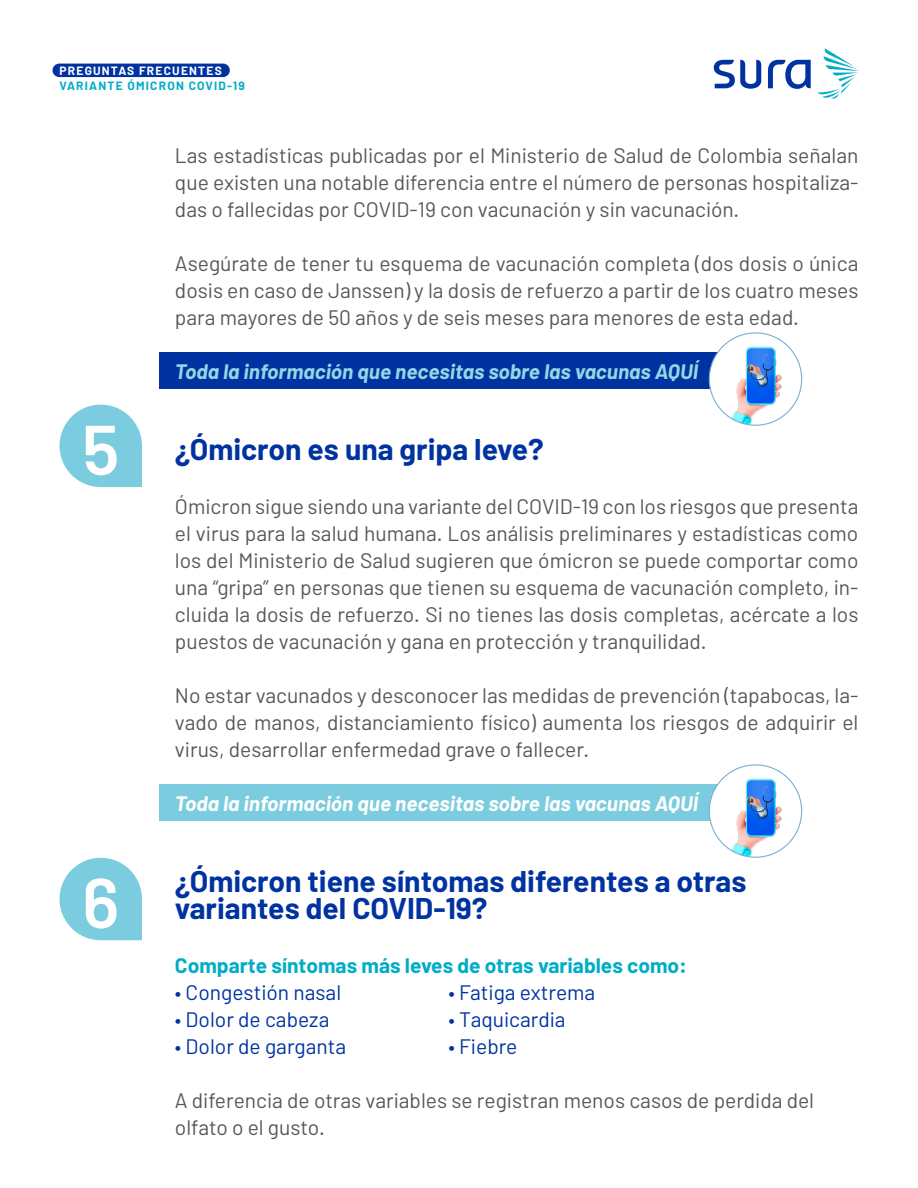
<style>
.page{position:relative;width:918px;height:1188px;background:#fff}
.page>*{position:absolute;margin:0;border:0;box-sizing:border-box;transform-origin:0 0}
.t1{font:600 70.2px "Barlow";color:#fff}
.Contenido{font:700 30px/27px "Barlow";color:#0033a1}
.Contenido-2{font:21px/27px "Barlow";color:#57585a;text-align:justify}
.Contenido-3{font:21px "Barlow";color:#0033a1}
.Contenido-4{font:italic 700 21px "Barlow";color:#95d6e4}
.Contenido-5{font:italic 700 21px "Barlow";color:#fff}
.Contenido-6{font:700 21px "Barlow";color:#00adc7}
.t2{font:700 12px "Barlow";letter-spacing:.1em;color:#00adc7}
.t3{font:700 12px "Barlow";letter-spacing:.1em;color:#fff}
</style>
<div class="page">
<div style="left:53px;top:64px;width:177px;height:13px;background:#0033a1;border-radius:7px"></div>
<svg style="left:818px;top:48px;width:40px;height:51px"></svg>
<svg style="left:714px;top:60px;width:47px;height:29px"></svg>
<svg style="left:768px;top:60px;width:43px;height:29px"></svg>
<div style="left:159px;top:352px;width:602px;height:36px;background:#0033a1"></div>
<div style="left:159px;top:784px;width:602px;height:36px;background:#7accde"></div>
<svg style="left:60px;top:405px;width:82px;height:82px;background:#8ed3e3"></svg>
<svg style="left:60px;top:858px;width:82px;height:82px;background:#8ed3e3"></svg>
<svg style="left:709px;top:333px;width:93px;height:92px"></svg>
<img style="left:716px;top:340px;width:79px;height:85px">
<svg style="left:709px;top:765px;width:93px;height:92px"></svg>
<img style="left:716px;top:772px;width:79px;height:85px">
<p class="t3" style="left:60px;top:63px;width:164px">PREGUNTAS FRECUENTES</p>
<p class="t2" style="left:60px;top:78px;width:187px">VARIANTE ÓMICRON COVID-19</p>
<p class="t1" style="left:82px;top:398px;width:39px">5</p>
<p class="t1" style="left:82px;top:851px;width:39px">6</p>
<p class="Contenido-2" style="left:175px;top:141px;width:685px">Las estadísticas publicadas por el Ministerio de Salud de Colombia señalan que existen una notable diferencia entre el número de personas hospitaliza&shy;das o fallecidas por COVID-19 con vacunación y sin vacunación.</p>
<p class="Contenido-2" style="left:175px;top:249px;width:685px">Asegúrate de tener tu esquema de vacunación completa (dos dosis o única dosis en caso de Janssen) y la dosis de refuerzo a partir de los cuatro meses para mayores de 50 años y de seis meses para menores de esta edad.</p>
<p class="Contenido-4" style="left:175px;top:358px;width:525px">Toda la información que necesitas sobre las vacunas AQUÍ</p>
<p class="Contenido" style="left:175px;top:436px;width:370px">¿Ómicron es una gripa leve?</p>
<p class="Contenido-2" style="left:175px;top:492px;width:685px">Ómicron sigue siendo una variante del COVID-19 con los riesgos que presenta el virus para la salud humana. Los análisis preliminares y estadísticas como los del Ministerio de Salud sugieren que ómicron se puede comportar como una “gripa” en personas que tienen su esquema de vacunación completo, in&shy;cluida la dosis de refuerzo. Si no tienes las dosis completas, acércate a los puestos de vacunación y gana en protección y tranquilidad.</p>
<p class="Contenido-2" style="left:175px;top:681px;width:685px">No estar vacunados y desconocer las medidas de prevención (tapabocas, la&shy;vado de manos, distanciamiento físico) aumenta los riesgos de adquirir el virus, desarrollar enfermedad grave o fallecer.</p>
<p class="Contenido-5" style="left:175px;top:790px;width:525px">Toda la información que necesitas sobre las vacunas AQUÍ</p>
<p class="Contenido" style="left:175px;top:868px;width:573px">¿Ómicron tiene síntomas diferentes a otras variantes del COVID-19?</p>
<p class="Contenido-6" style="left:175px;top:952px;width:513px">Comparte síntomas más leves de otras variables como:</p>
<p class="Contenido-3" style="left:175px;top:979px;width:168px">• Congestión nasal</p>
<p class="Contenido-3" style="left:175px;top:1006px;width:156px">• Dolor de cabeza</p>
<p class="Contenido-3" style="left:175px;top:1033px;width:173px">• Dolor de garganta</p>
<p class="Contenido-2" style="left:175px;top:1086px;width:641px">A diferencia de otras variables se registran menos casos de perdida del olfato o el gusto.</p>
<p class="Contenido-3" style="left:448px;top:979px;width:148px">• Fatiga extrema</p>
<p class="Contenido-3" style="left:448px;top:1006px;width:119px">• Taquicardia</p>
<p class="Contenido-3" style="left:448px;top:1033px;width:71px">• Fiebre</p>
</div>
